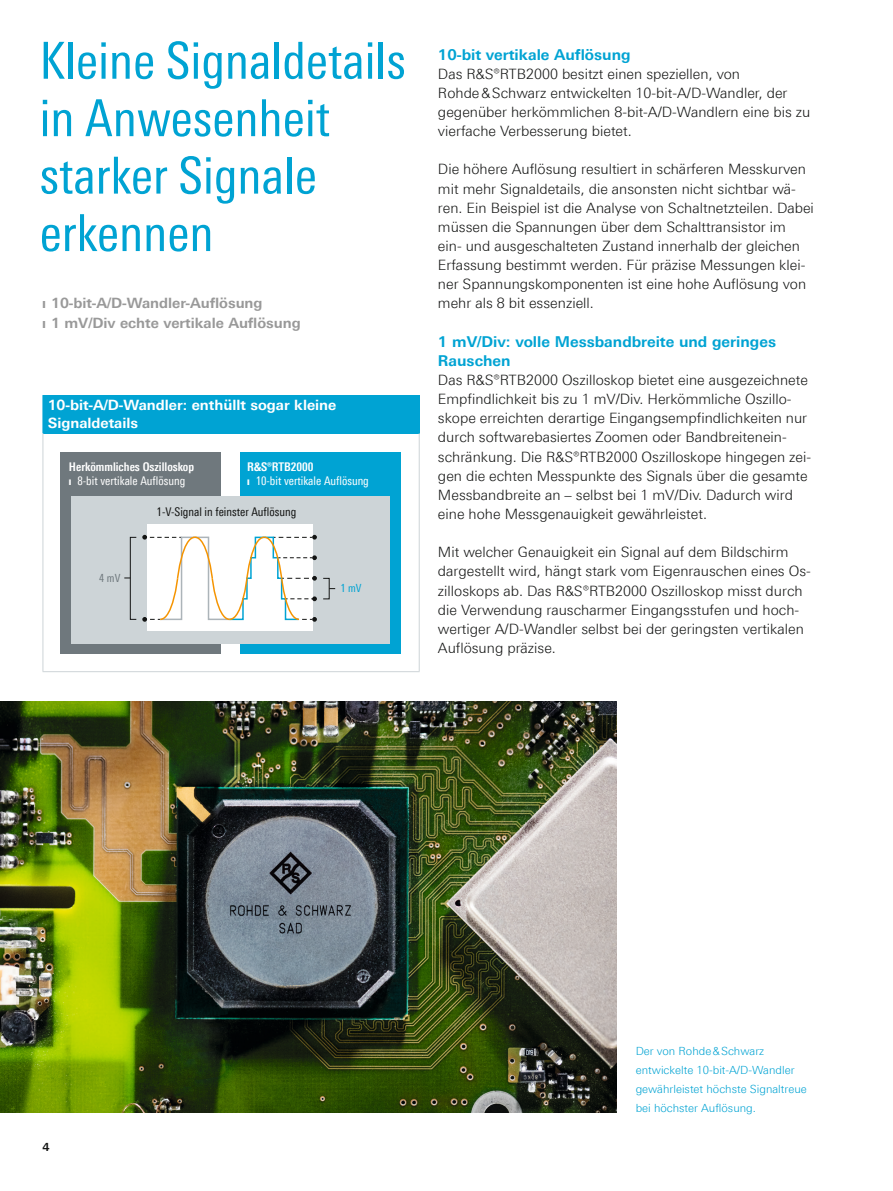
<style>
.page{position:relative;width:893px;height:1191px;background:#fff}
.page>*{position:absolute;margin:0;border:0;box-sizing:border-box;transform-origin:0 0}
.t1{font:51px/57.4px "Linotype Univers 420 Cn";color:#00a3d3}
.t2{font:700 15px/19.2px "Linotype Univers 630";color:#00a3d3}
.t3{font:300 14.25px/19.2px "Linotype Univers 330";color:#131413}
.t4{font:700 14.25px/19.2px "Linotype Univers 630";color:#999}
.t5{font:700 14.25px/18px "Linotype Univers 630";color:#fff}
.t6{font:12px "Linotype Univers 420 Cn";color:#fff}
.t7{font:700 12px "Linotype Univers 620 Cn";color:#fff}
.t8{font:12px "Linotype Univers 420 Cn";color:#131413}
.t9{font:300 11.25px/19.2px "Linotype Univers 330";color:#00a3d3}
.t10{font:11.25px "Linotype Univers 420 Cn";color:#6f787d}
.t11{font:11.25px "Linotype Univers 420 Cn";color:#00a3d3}
.t12{font:700 11.25px "Linotype Univers 630";color:#131413}
.s1{font-family:"Linotype Univers 330";font-weight:300}
.s2{font-family:"Linotype Univers 330";font-weight:300;font-size:11.25px}
</style>
<div class="page">
<img style="left:0;top:701px;width:617px;height:411px">
<div style="left:240px;top:452px;width:161px;height:201px;background:#00a3d3"></div>
<div style="left:61px;top:452px;width:160px;height:201px;background:#6f787d"></div>
<div style="left:71px;top:496px;width:319px;height:147px;background:#cdd4d7"></div>
<div style="left:147px;top:524px;width:165px;height:107px;background:#fff"></div>
<div style="left:130px;top:537px;width:7px;height:83px;border:1px solid #131413"></div>
<div style="left:323px;top:578px;width:7px;height:21px;border:1px solid #131413"></div>
<svg style="left:142px;top:535px;width:175px;height:87px"></svg>
<div style="left:43px;top:395px;width:376px;height:38px;background:#00a3d3"></div>
<hr style="left:419px;top:395px;width:1px;height:38px;background:#00a3d3">
<hr style="left:43px;top:433px;width:1px;height:238px;background:#cdd4d7">
<hr style="left:419px;top:433px;width:1px;height:238px;background:#cdd4d7">
<hr style="left:43px;top:671px;width:377px;height:1px;background:#cdd4d7">
<h1 class="t1" style="left:40px;top:32px;width:368px">Kleine Signaldetails in Anwesenheit starker Signale erkennen</h1>
<p class="t4" style="left:43px;top:294px;width:260px"><span class="s1">❙</span> 10-bit-A/D-Wandler-Auflösung<br><span class="s1">❙</span> 1 mV/Div echte vertikale Auflösung</p>
<p class="t5" style="left:48px;top:395px;width:290px">10-bit-A/D-Wandler: enthüllt sogar kleine<br>Signaldetails</p>
<p class="t7" style="left:69px;top:459px;width:127px">Herkömmliches Oszilloskop</p>
<p class="t6" style="left:69px;top:474px;width:118px"><span class="s2">❙</span> 8-bit vertikale Auflösung</p>
<p class="t7" style="left:247px;top:459px;width:68px">¸RTB2000</p>
<p class="t6" style="left:247px;top:474px;width:123px"><span class="s2">❙</span> 10-bit vertikale Auflösung</p>
<p class="t8" style="left:157px;top:504px;width:141px">1-V-Signal in feinster Auflösung</p>
<p class="t10" style="left:99px;top:571px;width:23px">4 mV</p>
<p class="t11" style="left:340px;top:582px;width:23px">1 mV</p>
<p class="t2" style="left:438px;top:45px;width:194px">10-bit vertikale Auflösung</p>
<p class="t3" style="left:438px;top:64px;width:374px">Das R&amp;S®RTB2000 besitzt einen speziellen, von Rohde&amp;Schwarz entwickelten 10-bit-A/D-Wandler, der gegenüber herkömmlichen 8-bit-A/D-Wandlern eine bis zu vierfache Verbesserung bietet.</p>
<p class="t3" style="left:438px;top:160px;width:377px">Die höhere Auflösung resultiert in schärferen Messkurven mit mehr Signaldetails, die ansonsten nicht sichtbar wä&shy;ren. Ein Beispiel ist die Analyse von Schaltnetzteilen. Dabei müssen die Spannungen über dem Schalttransistor im<br>ein- und ausgeschalteten Zustand innerhalb der gleichen Erfassung bestimmt werden. Für präzise Messungen klei&shy;ner Spannungskomponenten ist eine hohe Auflösung von mehr als 8 bit essenziell.</p>
<p class="t2" style="left:438px;top:332px;width:340px">1 mV/Div: volle Messbandbreite und geringes<br>Rauschen</p>
<p class="t3" style="left:438px;top:370px;width:375px">Das R&amp;S®RTB2000 Oszilloskop bietet eine ausgezeichnete Empfindlichkeit bis zu 1 mV/Div. Herkömmliche Oszillo&shy;skope erreichten derartige Eingangsempfindlichkeiten nur durch softwarebasiertes Zoomen oder Bandbreitenein&shy;schränkung. Die R&amp;S®RTB2000 Oszilloskope hingegen zei&shy;gen die echten Messpunkte des Signals über die gesamte Messbandbreite an – selbst bei 1 mV/Div. Dadurch wird eine hohe Messgenauigkeit gewährleistet.</p>
<p class="t3" style="left:438px;top:542px;width:374px">Mit welcher Genauigkeit ein Signal auf dem Bildschirm dargestellt wird, hängt stark vom Eigenrauschen eines Os&shy;zilloskops ab. Das R&amp;S®RTB2000 Oszilloskop misst durch die Verwendung rauscharmer Eingangsstufen und hoch&shy;wertiger A/D-Wandler selbst bei der geringsten vertikalen Auflösung präzise.</p>
<p class="t12" style="left:43px;top:1139px;width:9px">4</p>
<p class="t9" style="left:636px;top:1041px;width:173px">Der von Rohde&amp;Schwarz entwickelte 10-bit-A/D-Wandler gewährleistet höchste Signaltreue bei höchster Auflösung.</p>
</div>
